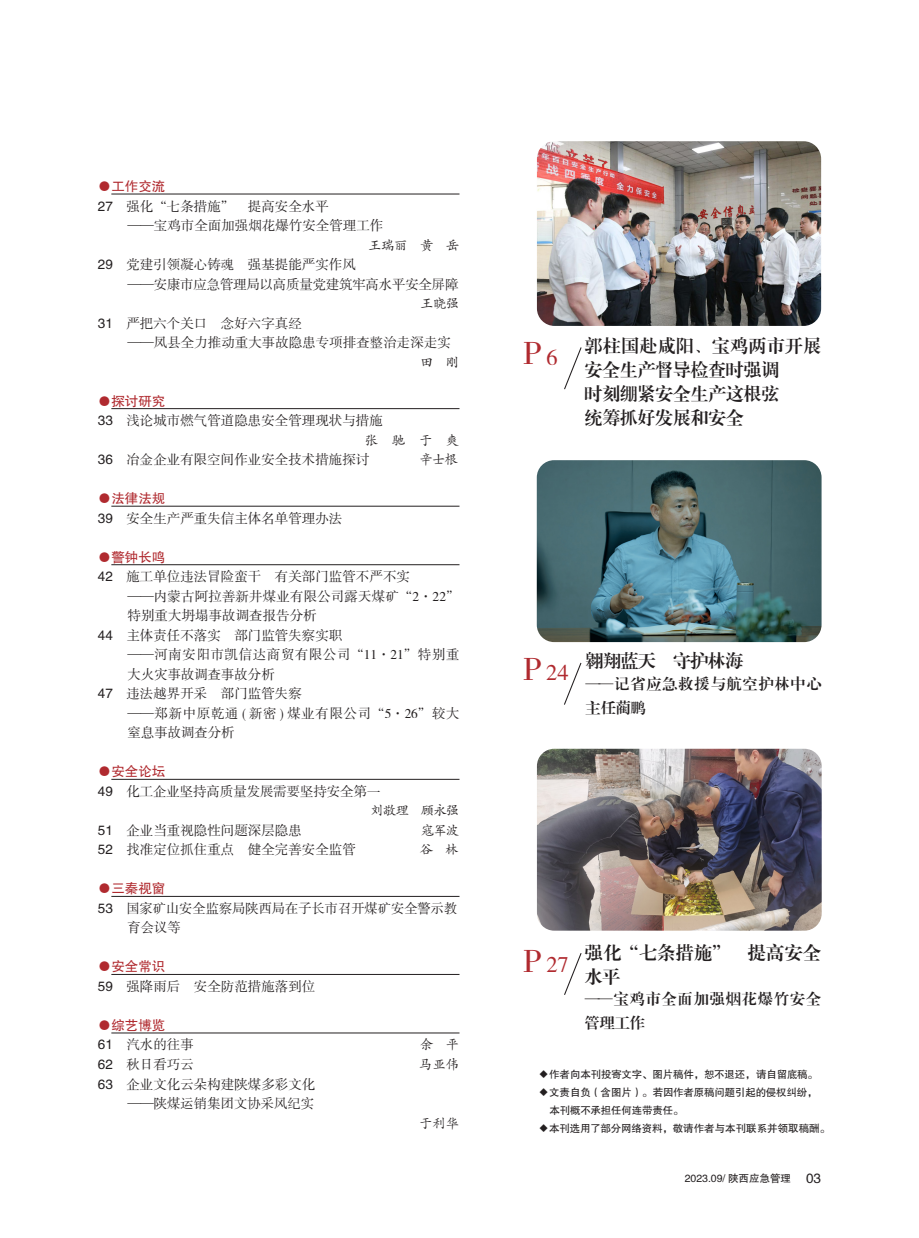
<style>
.page{position:relative;width:919px;height:1238px;background:#fff}
.page>*{position:absolute;margin:0;border:0;box-sizing:border-box;transform-origin:0 0}
.大标题{font:33px "FZSSK GBK1 0";color:#b02a2f}
.大标题-2{font:22.5px "FZSSK GBK1 0";color:#b02a2f}
.目录{font:18px/24px "FZXBSK GBK1 0";color:#231f20}
.目录-2{font:18px/24px "FZXBSK GBK1 0";letter-spacing:.02em;color:#231f20}
.目录-3{font:18px "FZXBSK GBK1 0";letter-spacing:-.03em;color:#231f20}
.目录-4{font:15px/24px "FZXBSK GBK1 0";letter-spacing:.065em;color:#231f20}
.目录-5{font:13.5px/19.5px "FZSSK GBK1 0";color:#231f20}
.目录标题{font:13.5px "FZHTK GBK1 0";color:#b02a2f}
.目录-6{font:13.5px/19.5px "FZSSK GBK1 0";letter-spacing:.05em;color:#231f20}
.目录-7{font:13.5px "FZKTK GBK1 0";letter-spacing:-.04em;color:#231f20}
.目录-8{font:13.5px/19.5px "FZSSK GBK1 0";letter-spacing:.055em;color:#231f20}
.目录-9{font:13.5px "FZSSK GBK1 0";letter-spacing:-.02em;color:#231f20}
.内文{font:10.5px "FZHTK GBK1 0";letter-spacing:-.02em;color:#231f20}
.内文-2{font:10.5px "FZHTK GBK1 0";color:#231f20}
.s1{font-family:"FZHTK GBK1 0"}
.s2{font-size:13.5px}
</style>
<div class="page">
<hr style="left:111px;top:193px;width:348px;height:1px;background:#231f20">
<hr style="left:111px;top:408px;width:348px;height:1px;background:#231f20">
<hr style="left:111px;top:505px;width:348px;height:1px;background:#231f20">
<hr style="left:111px;top:564px;width:348px;height:1px;background:#231f20">
<hr style="left:111px;top:778px;width:348px;height:1px;background:#231f20">
<hr style="left:111px;top:895px;width:348px;height:1px;background:#231f20">
<hr style="left:111px;top:973px;width:348px;height:1px;background:#231f20">
<hr style="left:111px;top:1032px;width:348px;height:1px;background:#231f20">
<img style="left:537px;top:141px;width:284px;height:185px">
<svg style="left:564px;top:347px;width:18px;height:43px"></svg>
<img style="left:536px;top:460px;width:285px;height:182px">
<svg style="left:564px;top:662px;width:18px;height:43px"></svg>
<img style="left:537px;top:748px;width:284px;height:182px">
<svg style="left:564px;top:953px;width:18px;height:42px"></svg>
<p class="目录标题" style="left:98px;top:179px;width:69px">●工作交流</p>
<p class="目录-5" style="left:98px;top:197px;width:232px"><span class="s1">27</span> 强化“七条措施” 提高安全水平</p>
<p class="目录-5" style="left:128px;top:216px;width:257px">——宝鸡市全面加强烟花爆竹安全管理工作</p>
<p class="目录-7" style="left:368px;top:238px;width:93px">王瑞丽 黄 岳</p>
<p class="目录-5" style="left:98px;top:255px;width:259px"><span class="s1">29</span> 党建引领凝心铸魂 强基提能严实作风</p>
<p class="目录-9" style="left:128px;top:277px;width:332px">——安康市应急管理局以高质量党建筑牢高水平安全屏障</p>
<p class="目录-7" style="left:420px;top:296px;width:41px">王晓强</p>
<p class="目录-5" style="left:98px;top:314px;width:205px"><span class="s1">31</span> 严把六个关口 念好六字真经</p>
<p class="目录-5" style="left:128px;top:333px;width:325px">——凤县全力推动重大事故隐患专项排查整治走深走实</p>
<p class="目录-7" style="left:420px;top:355px;width:41px">田 刚</p>
<p class="目录标题" style="left:98px;top:393px;width:69px">●探讨研究</p>
<p class="目录-5" style="left:98px;top:411px;width:286px"><span class="s1">33</span> 浅论城市燃气管道隐患安全管理现状与措施</p>
<p class="目录-7" style="left:365px;top:433px;width:96px">张 驰 于 爽</p>
<p class="目录-5" style="left:98px;top:450px;width:273px"><span class="s1">36</span> 冶金企业有限空间作业安全技术措施探讨</p>
<p class="目录-7" style="left:419px;top:452px;width:40px">辛士根</p>
<p class="目录标题" style="left:98px;top:491px;width:69px">●法律法规</p>
<p class="目录-5" style="left:98px;top:509px;width:246px"><span class="s1">39</span> 安全生产严重失信主体名单管理办法</p>
<p class="目录标题" style="left:98px;top:549px;width:69px">●警钟长鸣</p>
<p class="目录-5" style="left:98px;top:567px;width:313px"><span class="s1">42</span> 施工单位违法冒险蛮干 有关部门监管不严不实</p>
<p class="目录-5" style="left:128px;top:587px;width:333px">——内蒙古阿拉善新井煤业有限公司露天煤矿“2·22”特别重大坍塌事故调查报告分析</p>
<p class="目录-5" style="left:98px;top:626px;width:246px"><span class="s1">44</span> 主体责任不落实 部门监管失察实职</p>
<p class="目录-6" style="left:128px;top:645px;width:333px">——河南安阳市凯信达商贸有限公司“11·21”特别重大火灾事故调查事故分析</p>
<p class="目录-5" style="left:98px;top:684px;width:205px"><span class="s1">47</span> 违法越界开采 部门监管失察</p>
<p class="目录-8" style="left:128px;top:704px;width:333px">——郑新中原乾通 ( 新密 ) 煤业有限公司“5·26”较大窒息事故调查分析</p>
<p class="目录标题" style="left:98px;top:764px;width:69px">●安全论坛</p>
<p class="目录-5" style="left:98px;top:782px;width:284px"><span class="s1">49</span> 化工企业坚持高质量发展需要坚持安全第一</p>
<p class="目录-7" style="left:370px;top:803px;width:90px">刘敬理 顾永强</p>
<p class="目录-5" style="left:98px;top:821px;width:205px"><span class="s1">51</span> 企业当重视隐性问题深层隐患</p>
<p class="目录-7" style="left:421px;top:823px;width:40px">寇军波</p>
<p class="目录-5" style="left:98px;top:840px;width:259px"><span class="s1">52</span> 找准定位抓住重点 健全完善安全监管</p>
<p class="目录-7" style="left:420px;top:842px;width:40px">谷 林</p>
<p class="目录标题" style="left:98px;top:881px;width:69px">●三秦视窗</p>
<p class="目录-5" style="left:128px;top:899px;width:331px;text-indent:-30px"><span class="s1">53</span> 国家矿山安全监察局陕西局在子长市召开煤矿安全警示教育会议等</p>
<p class="目录标题" style="left:98px;top:959px;width:69px">●安全常识</p>
<p class="目录-5" style="left:98px;top:977px;width:219px"><span class="s1">59</span> 强降雨后 安全防范措施落到位</p>
<p class="目录标题" style="left:98px;top:1017px;width:69px">●综艺博览</p>
<p class="目录-5" style="left:98px;top:1035px;width:97px"><span class="s1">61</span> 汽水的往事</p>
<p class="目录-7" style="left:420px;top:1037px;width:41px">余 平</p>
<p class="目录-5" style="left:98px;top:1055px;width:97px"><span class="s1">62</span> 秋日看巧云</p>
<p class="目录-7" style="left:419px;top:1057px;width:42px">马亚伟</p>
<p class="目录-5" style="left:98px;top:1074px;width:219px"><span class="s1">63</span> 企业文化云朵构建陕煤多彩文化</p>
<p class="目录-5" style="left:128px;top:1094px;width:188px">——陕煤运销集团文协采风纪实</p>
<p class="目录-7" style="left:419px;top:1115px;width:42px">于利华</p>
<p class="大标题" style="left:523px;top:336px;width:20px">P</p>
<p class="大标题-2" style="left:546px;top:345px;width:13px">6</p>
<p class="目录" style="left:585px;top:334px;width:238px">郭柱国赴咸阳、宝鸡两市开展安全生产督导检查时强调</p>
<p class="目录" style="left:585px;top:382px;width:196px">时刻绷紧安全生产这根弦</p>
<p class="目录" style="left:585px;top:406px;width:160px">统筹抓好发展和安全</p>
<p class="大标题" style="left:523px;top:651px;width:20px">P</p>
<p class="大标题-2" style="left:546px;top:660px;width:24px">24</p>
<p class="目录-3" style="left:585px;top:651px;width:159px">翱翔蓝天 守护林海</p>
<p class="目录-4" style="left:585px;top:672px;width:237px">——记省应急救援与航空护林中心主任蔺鹏</p>
<p class="大标题" style="left:523px;top:943px;width:20px">P</p>
<p class="大标题-2" style="left:546px;top:952px;width:24px">27</p>
<p class="目录-2" style="left:585px;top:941px;width:238px">强化“七条措施” 提高安全水平</p>
<p class="目录-4" style="left:585px;top:987px;width:237px">——宝鸡市全面加强烟花爆竹安全管理工作</p>
<p class="内文" style="left:538px;top:1068px;width:281px">◆作者向本刊投寄文字、图片稿件，恕不退还，请自留底稿。</p>
<p class="内文" style="left:538px;top:1086px;width:280px">◆文责自负（含图片）。若因作者原稿问题引起的侵权纠纷，</p>
<p class="内文" style="left:549px;top:1104px;width:135px">本刊概不承担任何连带责任。</p>
<p class="内文-2" style="left:538px;top:1122px;width:293px">◆本刊选用了部分网络资料，敬请作者与本刊联系并领取稿酬。</p>
<p class="内文-2" style="left:684px;top:1172px;width:138px">2023.09/ 陕西应急管理 <span class="s2">03</span></p>
</div>
